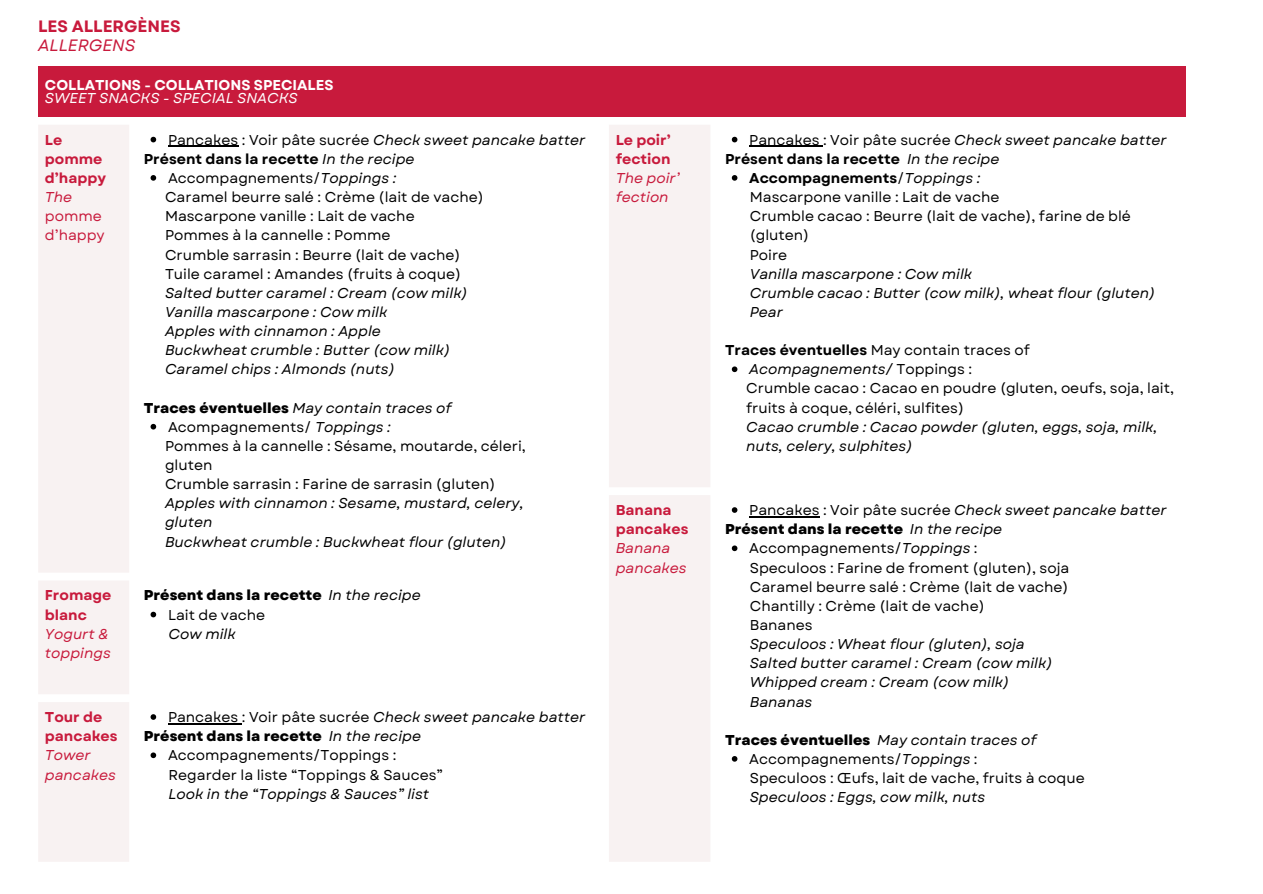
<style>
.page{position:relative;width:1263px;height:894px;background:#fff}
.page>*{position:absolute;margin:0;border:0;box-sizing:border-box;transform-origin:0 0}
.t1{font:700 16.5px "Garet";color:#c81a3c}
.t2{font:italic 16.5px "Garet";color:#c81a3c}
.t3{font:14.25px/19.2px "Garet";color:#000}
.t4{font:italic 14.25px/19.2px "Garet";color:#000}
.t5{font:700 14.25px/19.2px "Garet";color:#000;text-align:center}
.t6{font:800 14.25px "Garet";color:#000}
.t7{font:700 14.25px/19.2px "Garet";color:#c81a3c}
.t8{font:italic 14.25px/19.2px "Garet";color:#c81a3c}
.t9{font:700 14.25px "Garet";color:#fff}
.t10{font:italic 14.25px "Garet";color:#fff}
.t11{font:14.25px/19.2px "Garet";color:#c81a3c}
.s1{font-style:italic}
.s2{font-weight:400;font-style:italic}
.s3{font-weight:400}
.s4{font-weight:800;font-style:normal}
.s5{font-weight:700}
.s6{font-style:normal}
</style>
<div class="page">
<div style="left:38px;top:66px;width:1147px;height:51px;background:#c81a3c"></div>
<svg style="left:38px;top:125px;width:672px;height:736px"></svg>
<svg style="left:151px;top:137px;width:5px;height:5px"></svg>
<hr style="left:168px;top:146px;width:70px;height:1px;background:#000">
<svg style="left:151px;top:175px;width:5px;height:6px"></svg>
<svg style="left:151px;top:424px;width:5px;height:5px"></svg>
<svg style="left:732px;top:137px;width:5px;height:5px"></svg>
<hr style="left:749px;top:146px;width:74px;height:1px;background:#000">
<svg style="left:732px;top:175px;width:5px;height:6px"></svg>
<svg style="left:732px;top:366px;width:5px;height:6px"></svg>
<svg style="left:732px;top:507px;width:5px;height:5px"></svg>
<hr style="left:749px;top:516px;width:70px;height:1px;background:#000">
<svg style="left:732px;top:545px;width:5px;height:6px"></svg>
<svg style="left:732px;top:756px;width:5px;height:5px"></svg>
<svg style="left:151px;top:611px;width:5px;height:6px"></svg>
<svg style="left:151px;top:714px;width:5px;height:5px"></svg>
<hr style="left:168px;top:723px;width:74px;height:1px;background:#000">
<svg style="left:151px;top:752px;width:5px;height:5px"></svg>
<p class="t1" style="left:38px;top:14px;width:144px">LES ALLERGÈNES</p>
<p class="t2" style="left:38px;top:33px;width:99px">ALLERGENS</p>
<h1 class="t9" style="left:45px;top:74px;width:290px">COLLATIONS - COLLATIONS SPECIALES</h1>
<p class="t10" style="left:45px;top:88px;width:254px">SWEET SNACKS - SPECIAL SNACKS</p>
<p class="t7" style="left:45px;top:130px;width:63px">Le pomme d’happy</p>
<p class="t8" style="left:45px;top:187px;width:29px">The</p>
<p class="t11" style="left:45px;top:207px;width:61px">pomme d’happy</p>
<p class="t3" style="left:168px;top:130px;width:419px">Pancakes : Voir pâte sucrée <span class="s1">Check sweet pancake batter</span></p>
<p class="t5" style="left:144px;top:149px;width:272px">Présent dans la recette <span class="s2">In the recipe<br></span><span class="s3">Accompagnements/</span><span class="s2">Toppings :</span></p>
<p class="t3" style="left:165px;top:187px;width:320px">Caramel beurre salé : Crème (lait de vache)</p>
<p class="t3" style="left:165px;top:207px;width:251px">Mascarpone vanille : Lait de vache</p>
<p class="t3" style="left:165px;top:226px;width:227px">Pommes à la cannelle : Pomme</p>
<p class="t3" style="left:165px;top:245px;width:297px">Crumble sarrasin : Beurre (lait de vache)</p>
<p class="t3" style="left:165px;top:264px;width:298px">Tuile caramel : Amandes (fruits à coque)</p>
<p class="t4" style="left:165px;top:283px;width:304px">Salted butter caramel : Cream (cow milk)</p>
<p class="t4" style="left:165px;top:302px;width:224px">Vanilla mascarpone : Cow milk</p>
<p class="t4" style="left:165px;top:321px;width:217px">Apples with cinnamon : Apple</p>
<p class="t4" style="left:165px;top:340px;width:287px">Buckwheat crumble : Butter (cow milk)</p>
<p class="t4" style="left:165px;top:360px;width:231px">Caramel chips : Almonds (nuts)</p>
<p class="t4" style="left:144px;top:398px;width:309px"><span class="s4">Traces éventuelles</span> May contain traces of</p>
<p class="t3" style="left:168px;top:417px;width:224px">Acompagnements/ <span class="s1">Toppings :</span></p>
<p class="t3" style="left:165px;top:436px;width:362px">Pommes à la cannelle : Sésame, moutarde, céleri,</p>
<p class="t3" style="left:165px;top:455px;width:49px">gluten</p>
<p class="t3" style="left:165px;top:474px;width:332px">Crumble sarrasin : Farine de sarrasin (gluten)</p>
<p class="t4" style="left:165px;top:493px;width:360px">Apples with cinnamon : Sesame, mustard, celery,</p>
<p class="t4" style="left:165px;top:513px;width:49px">gluten</p>
<p class="t4" style="left:165px;top:532px;width:343px">Buckwheat crumble : Buckwheat flour (gluten)</p>
<p class="t7" style="left:45px;top:585px;width:68px">Fromage blanc</p>
<p class="t8" style="left:45px;top:624px;width:67px">Yogurt &amp; toppings</p>
<p class="t7" style="left:45px;top:707px;width:74px">Tour de pancakes</p>
<p class="t8" style="left:45px;top:745px;width:73px">Tower pancakes</p>
<p class="t6" style="left:144px;top:585px;width:279px">Présent dans la recette <span class="s2">In the recipe</span></p>
<p class="t3" style="left:168px;top:605px;width:99px">Lait de vache<br><span class="s1">Cow milk</span></p>
<p class="t3" style="left:168px;top:707px;width:419px">Pancakes : Voir pâte sucrée <span class="s1">Check sweet pancake batter</span></p>
<p class="t6" style="left:144px;top:725px;width:279px">Présent dans la recette <span class="s2">In the recipe</span></p>
<p class="t3" style="left:168px;top:745px;width:230px">Accompagnements/Toppings :</p>
<p class="t3" style="left:169px;top:764px;width:276px">Regarder la liste “Toppings &amp; Sauces”</p>
<p class="t4" style="left:169px;top:783px;width:262px">Look in the “Toppings &amp; Sauces” list</p>
<p class="t7" style="left:616px;top:130px;width:57px">Le poir’</p>
<p class="t7" style="left:616px;top:149px;width:56px">fection</p>
<p class="t8" style="left:616px;top:168px;width:66px">The poir’</p>
<p class="t8" style="left:616px;top:187px;width:54px">fection</p>
<p class="t7" style="left:616px;top:500px;width:74px">Banana pancakes</p>
<p class="t8" style="left:616px;top:538px;width:73px">Banana pancakes</p>
<p class="t3" style="left:749px;top:130px;width:419px">Pancakes : Voir pâte sucrée <span class="s1">Check sweet pancake batter</span></p>
<p class="t5" style="left:725px;top:149px;width:276px">Présent dans la recette <span class="s2">In the recipe</span></p>
<p class="t5" style="left:749px;top:168px;width:233px">Accompagnements<span class="s3">/</span><span class="s2">Toppings :</span></p>
<p class="t3" style="left:750px;top:187px;width:251px">Mascarpone vanille : Lait de vache</p>
<p class="t3" style="left:750px;top:207px;width:383px">Crumble cacao : Beurre (lait de vache), farine de blé</p>
<p class="t3" style="left:750px;top:226px;width:61px">(gluten)</p>
<p class="t3" style="left:750px;top:245px;width:39px">Poire</p>
<p class="t4" style="left:750px;top:264px;width:224px">Vanilla mascarpone : Cow milk</p>
<p class="t4" style="left:750px;top:283px;width:407px">Crumble cacao : Butter (cow milk), wheat flour (gluten)</p>
<p class="t4" style="left:750px;top:302px;width:35px">Pear</p>
<p class="t3" style="left:725px;top:340px;width:306px"><span class="s5">Traces éventuelles</span> May contain traces of</p>
<p class="t4" style="left:749px;top:360px;width:224px">Acompagnements/ <span class="s6">Toppings :</span></p>
<p class="t3" style="left:746px;top:379px;width:429px">Crumble cacao : Cacao en poudre (gluten, oeufs, soja, lait,</p>
<p class="t3" style="left:746px;top:398px;width:219px">fruits à coque, céléri, sulfites)</p>
<p class="t4" style="left:746px;top:417px;width:413px">Cacao crumble : Cacao powder (gluten, eggs, soja, milk,</p>
<p class="t4" style="left:746px;top:436px;width:168px">nuts, celery, sulphites)</p>
<p class="t3" style="left:749px;top:500px;width:419px">Pancakes : Voir pâte sucrée <span class="s1">Check sweet pancake batter</span></p>
<p class="t6" style="left:725px;top:519px;width:180px">Présent dans la recette</p>
<p class="t4" style="left:749px;top:519px;width:255px;text-indent:161px">In the recipe<br><span class="s6">Accompagnements/</span>Toppings <span class="s6">:</span></p>
<p class="t3" style="left:750px;top:558px;width:321px">Speculoos : Farine de froment (gluten), soja</p>
<p class="t3" style="left:750px;top:577px;width:320px">Caramel beurre salé : Crème (lait de vache)</p>
<p class="t3" style="left:750px;top:596px;width:236px">Chantilly : Crème (lait de vache)</p>
<p class="t3" style="left:750px;top:615px;width:64px">Bananes</p>
<p class="t4" style="left:750px;top:634px;width:276px">Speculoos : Wheat flour (gluten), soja</p>
<p class="t4" style="left:750px;top:653px;width:304px">Salted butter caramel : Cream (cow milk)</p>
<p class="t4" style="left:750px;top:672px;width:261px">Whipped cream : Cream (cow milk)</p>
<p class="t4" style="left:750px;top:691px;width:64px">Bananas</p>
<p class="t4" style="left:725px;top:730px;width:313px"><span class="s4">Traces éventuelles</span> May contain traces of</p>
<p class="t3" style="left:749px;top:749px;width:230px">Accompagnements/<span class="s1">Toppings</span> :</p>
<p class="t3" style="left:750px;top:768px;width:336px">Speculoos : Œufs, lait de vache, fruits à coque</p>
<p class="t4" style="left:750px;top:787px;width:237px">Speculoos : Eggs, cow milk, nuts</p>
</div>
